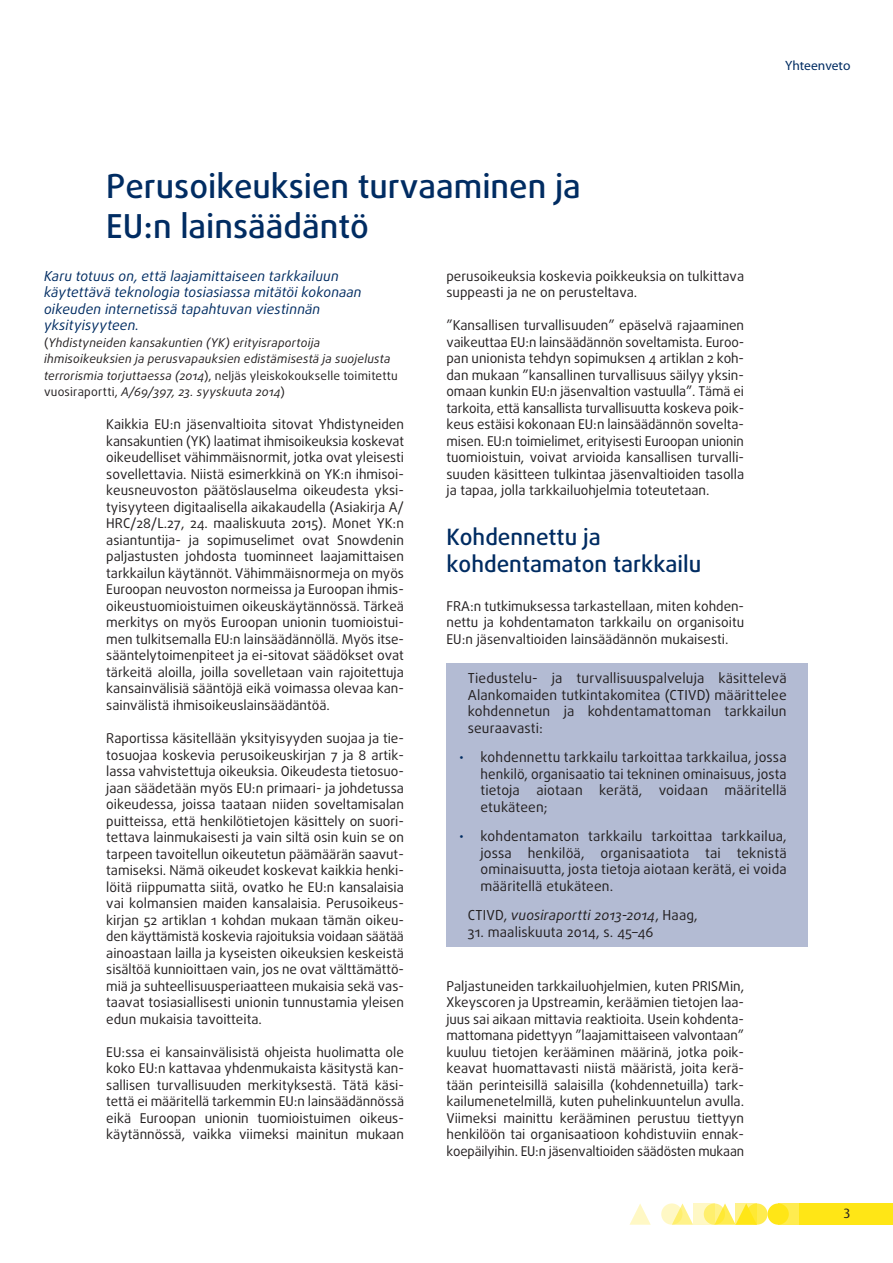
<style>
.page{position:relative;width:893px;height:1263px;background:#fff}
.page>*{position:absolute;margin:0;border:0;box-sizing:border-box;transform-origin:0 0}
.title_1{font:500 33px/39.6px "Daxline Pro";color:#002c62}
.title_2{font:500 22.5px/27px "Daxline Pro";color:#002c62}
.box_key_findings{font:13.8px/16.5px "Daxline Pro";letter-spacing:.01em;color:#231f20;text-align:justify}
.body_quote{font:italic 13.8px/16.5px "Daxline Pro";letter-spacing:.01em;color:#002c62}
.box_key_findings-2{font:italic 13.8px "Daxline Pro";letter-spacing:.005em;color:#231f20}
.body_text{font:13.5px/16.5px "Daxline Pro";color:#231f20;text-align:justify}
.special_master_headi{font:13.5px "Myriad Pro";color:#002c62}
.t1{font:13.5px "Dax";color:#231f20}
.body_quote-2{font:italic 12px/16.5px "Daxline Pro";letter-spacing:.015em;color:#231f20}
.s1{font-style:normal}
.s2{color:#002c62}
</style>
<div class="page">
<div style="left:746px;top:1203px;width:21px;height:22px;background:#ffec50;border-radius:50%"></div>
<div style="left:778px;top:1203px;width:21px;height:22px;background:#ffec50"></div>
<div style="left:799px;top:1203px;width:94px;height:22px;background:#ffe616"></div>
<svg style="left:675px;top:1203px;width:18px;height:22px"></svg>
<svg style="left:629px;top:1204px;width:22px;height:21px"></svg>
<div style="left:767px;top:1203px;width:22px;height:22px;background:#ffe616;border-radius:50%"></div>
<svg style="left:718px;top:1203px;width:18px;height:22px"></svg>
<svg style="left:704px;top:1203px;width:21px;height:22px"></svg>
<svg style="left:661px;top:1203px;width:21px;height:22px"></svg>
<svg style="left:736px;top:1203px;width:21px;height:22px"></svg>
<svg style="left:693px;top:1203px;width:21px;height:22px"></svg>
<div style="left:446px;top:663px;width:362px;height:283px;background:#b3bbd3"></div>
<p class="special_master_headi" style="left:785px;top:57px;width:67px">Yhteenveto</p>
<p class="title_1" style="left:106px;top:167px;width:476px">Perusoikeuksien turvaaminen ja<br>EU:n lainsäädäntö</p>
<p class="body_quote" style="left:44px;top:268px;width:319px">Karu totuus on, että laajamittaiseen tarkkailuun käytettävä teknologia tosiasiassa mitätöi kokonaan oikeuden internetissä tapahtuvan viestinnän yksityisyyteen.</p>
<p class="body_quote-2" style="left:44px;top:334px;width:355px"><span class="s1">(</span>Yhdistyneiden kansakuntien (YK) erityisraportoija ihmisoikeuksien ja perusvapauksien edistämisestä ja suojelusta terrorismia torjuttaessa (2014<span class="s1">), neljäs yleiskokoukselle toimitettu vuosiraportti,</span> A/69/397, 23. syyskuuta 2014<span class="s1">)</span></p>
<p class="body_text" style="left:106px;top:416px;width:299px">Kaikkia EU:n jäsenvaltioita sitovat Yhdistyneiden kansakuntien (YK) laatimat ihmisoikeuksia koskevat oikeudelliset vähimmäisnormit, jotka ovat yleisesti sovellettavia. Niistä esimerkkinä on YK:n ihmisoi&shy;keusneuvoston päätöslauselma oikeudesta yksi&shy;tyisyyteen digitaalisella aikakaudella (Asiakirja A/ HRC/28/L.27, 24. maaliskuuta 2015). Monet YK:n asiantuntija- ja sopimuselimet ovat Snowdenin paljastusten johdosta tuominneet laajamittaisen tarkkailun käytännöt. Vähimmäisnormeja on myös Euroopan neuvoston normeissa ja Euroopan ihmis&shy;oikeustuomioistuimen oikeuskäytännössä. Tärkeä merkitys on myös Euroopan unionin tuomioistui&shy;men tulkitsemalla EU:n lainsäädännöllä. Myös itse&shy;sääntelytoimenpiteet ja ei-sitovat säädökset ovat tärkeitä aloilla, joilla sovelletaan vain rajoitettuja kansainvälisiä sääntöjä eikä voimassa olevaa kan&shy;sainvälistä ihmisoikeuslainsäädäntöä.</p>
<p class="body_text" style="left:106px;top:730px;width:299px">Raportissa käsitellään yksityisyyden suojaa ja tie&shy;tosuojaa koskevia perusoikeuskirjan 7 ja 8 artik&shy;lassa vahvistettuja oikeuksia. Oikeudesta tietosuo&shy;jaan säädetään myös EU:n primaari- ja johdetussa oikeudessa, joissa taataan niiden soveltamisalan puitteissa, että henkilötietojen käsittely on suori&shy;tettava lainmukaisesti ja vain siltä osin kuin se on tarpeen tavoitellun oikeutetun päämäärän saavut&shy;tamiseksi. Nämä oikeudet koskevat kaikkia henki&shy;löitä riippumatta siitä, ovatko he EU:n kansalaisia vai kolmansien maiden kansalaisia. Perusoikeus&shy;kirjan 52 artiklan 1 kohdan mukaan tämän oikeu&shy;den käyttämistä koskevia rajoituksia voidaan säätää ainoastaan lailla ja kyseisten oikeuksien keskeistä sisältöä kunnioittaen vain, jos ne ovat välttämättö&shy;miä ja suhteellisuusperiaatteen mukaisia sekä vas&shy;taavat tosiasiallisesti unionin tunnustamia yleisen edun mukaisia tavoitteita.</p>
<p class="body_text" style="left:106px;top:1043px;width:299px">EU:ssa ei kansainvälisistä ohjeista huolimatta ole koko EU:n kattavaa yhdenmukaista käsitystä kan&shy;sallisen turvallisuuden merkityksestä. Tätä käsi&shy;tettä ei määritellä tarkemmin EU:n lainsäädännössä eikä Euroopan unionin tuomioistuimen oikeus&shy;käytännössä, vaikka viimeksi mainitun mukaan</p>
<p class="body_text" style="left:446px;top:268px;width:299px">perusoikeuksia koskevia poikkeuksia on tulkittava suppeasti ja ne on perusteltava.</p>
<p class="body_text" style="left:446px;top:317px;width:299px">”Kansallisen turvallisuuden” epäselvä rajaaminen vaikeuttaa EU:n lainsäädännön soveltamista. Euroo&shy;pan unionista tehdyn sopimuksen 4 artiklan 2 koh&shy;dan mukaan ”kansallinen turvallisuus säilyy yksin&shy;omaan kunkin EU:n jäsenvaltion vastuulla”. Tämä ei tarkoita, että kansallista turvallisuutta koskeva poik&shy;keus estäisi kokonaan EU:n lainsäädännön sovelta&shy;misen. EU:n toimielimet, erityisesti Euroopan unionin tuomioistuin, voivat arvioida kansallisen turvalli&shy;suuden käsitteen tulkintaa jäsenvaltioiden tasolla ja tapaa, jolla tarkkailuohjelmia toteutetaan.</p>
<p class="title_2" style="left:446px;top:523px;width:256px">Kohdennettu ja kohdentamaton tarkkailu</p>
<p class="body_text" style="left:446px;top:598px;width:299px">FRA:n tutkimuksessa tarkastellaan, miten kohden&shy;nettu ja kohdentamaton tarkkailu on organisoitu EU:n jäsenvaltioiden lainsäädännön mukaisesti.</p>
<p class="box_key_findings" style="left:468px;top:670px;width:320px">Tiedustelu- ja turvallisuuspalveluja käsittelevä Alankomaiden tutkintakomitea (CTIVD) määrittelee kohdennetun ja kohdentamattoman tarkkailun seuraavasti:</p>
<p class="box_key_findings" style="left:480px;top:749px;width:308px;text-indent:-21px"><span class="s2">•</span> kohdennettu tarkkailu tarkoittaa tarkkailua, jossa henkilö, organisaatio tai tekninen ominaisuus, josta tietoja aiotaan kerätä, voidaan määritellä etukäteen;</p>
<p class="box_key_findings" style="left:480px;top:828px;width:308px;text-indent:-21px"><span class="s2">•</span> kohdentamaton tarkkailu tarkoittaa tarkkailua, jossa henkilöä, organisaatiota tai teknistä ominaisuutta, josta tietoja aiotaan kerätä, ei voida määritellä etukäteen.</p>
<p class="box_key_findings-2" style="left:468px;top:906px;width:232px"><span class="s1">CTIVD,</span> vuosiraportti 2013-2014<span class="s1">, Haag,</span></p>
<p class="box_key_findings" style="left:468px;top:923px;width:187px">31. maaliskuuta 2014, s. 45–46</p>
<p class="body_text" style="left:446px;top:977px;width:299px">Paljastuneiden tarkkailuohjelmien, kuten PRISMin, Xkeyscoren ja Upstreamin, keräämien tietojen laa&shy;juus sai aikaan mittavia reaktioita. Usein kohdenta&shy;mattomana pidettyyn ”laajamittaiseen valvontaan” kuuluu tietojen kerääminen määrinä, jotka poik&shy;keavat huomattavasti niistä määristä, joita kerä&shy;tään perinteisillä salaisilla (kohdennetuilla) tark&shy;kailumenetelmillä, kuten puhelinkuuntelun avulla.<br>Viimeksi mainittu kerääminen perustuu tiettyyn henkilöön tai organisaatioon kohdistuviin ennak&shy;koepäilyihin. EU:n jäsenvaltioiden säädösten mukaan</p>
<p class="t1" style="left:843px;top:1206px;width:9px">3</p>
</div>
